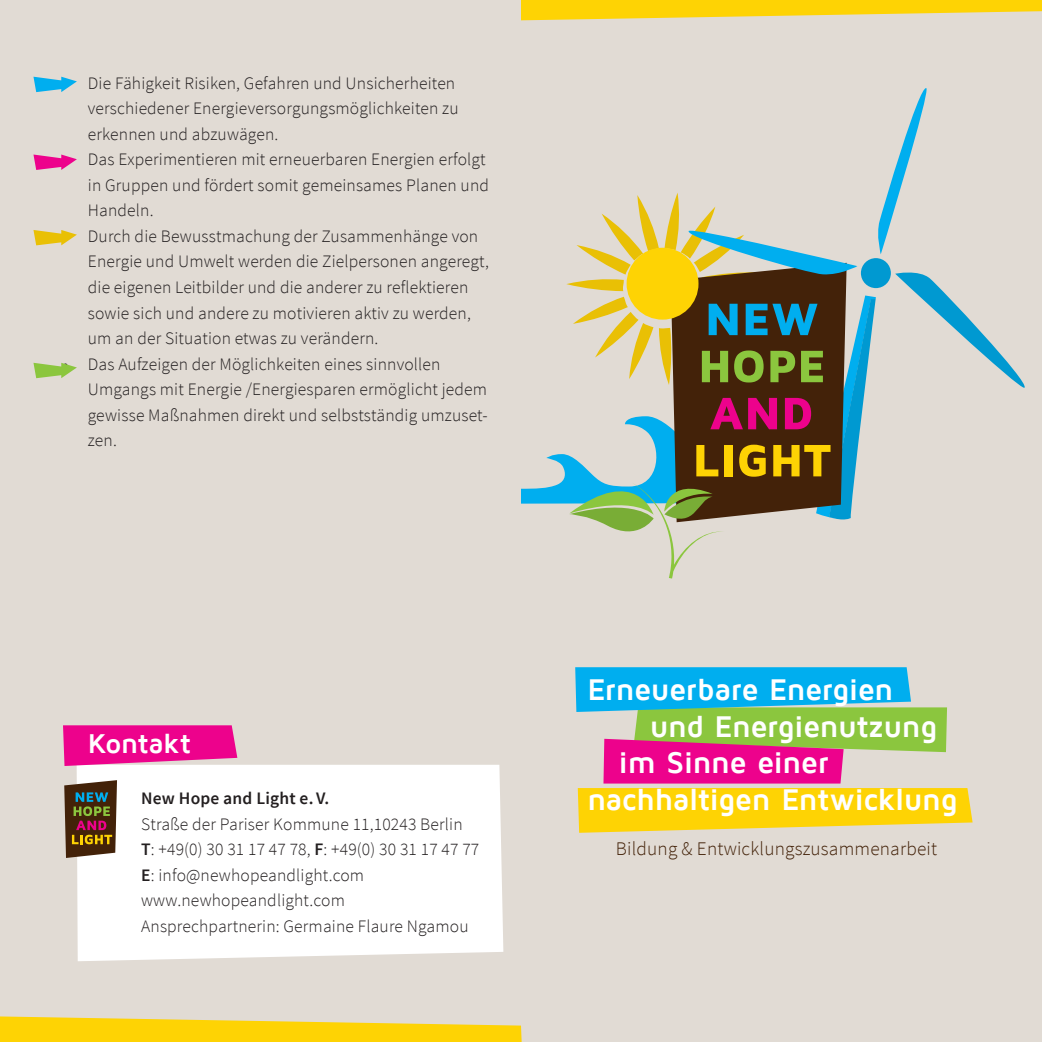
<style>
.page{position:relative;width:1042px;height:1042px;background:#e1dbd4}
.page>*{position:absolute;margin:0;border:0;box-sizing:border-box;transform-origin:0 0}
.t1{font:700 30.8px "Maven Pro";letter-spacing:-.015em;color:#fff}
.t2{font:700 28px "Maven Pro";letter-spacing:-.015em;color:#fff}
.t3{font:300 19.25px "Source Sans Pro";letter-spacing:.01em;color:#432209}
.t4{font:300 17.5px/25.6px "Source Sans Pro";letter-spacing:.01em;color:#231f20}
.t5{font:600 17.5px "Source Sans Pro";letter-spacing:.01em;color:#231f20}
.s1{font-weight:600}
</style>
<div class="page">
<svg style="left:521px;top:88px;width:504px;height:490px"></svg>
<svg style="left:575px;top:667px;width:397px;height:166px"></svg>
<svg style="left:521px;top:0;width:521px;height:20px"></svg>
<svg style="left:0;top:1016px;width:522px;height:26px"></svg>
<div style="left:77px;top:765px;width:426px;height:196px;background:#fff"></div>
<svg style="left:64px;top:780px;width:53px;height:78px"></svg>
<svg style="left:63px;top:725px;width:174px;height:41px"></svg>
<svg style="left:33px;top:230px;width:44px;height:15px"></svg>
<svg style="left:33px;top:154px;width:44px;height:16px"></svg>
<svg style="left:33px;top:77px;width:44px;height:15px"></svg>
<svg style="left:33px;top:363px;width:44px;height:15px"></svg>
<p class="t4" style="left:88px;top:70px;width:372px;text-indent:-25px">• Die Fähigkeit Risiken, Gefahren und Unsicherheiten verschiedener Energieversorgungsmöglichkeiten zu erkennen und abzuwägen.</p>
<p class="t4" style="left:88px;top:147px;width:403px;text-indent:-25px">• Das Experimentieren mit erneuerbaren Energien erfolgt in Gruppen und fördert somit gemeinsames Planen und<br>Handeln.</p>
<p class="t4" style="left:88px;top:223px;width:402px;text-indent:-25px">• Durch die Bewusstmachung der Zusammenhänge von Energie und Umwelt werden die Zielpersonen angeregt, die eigenen Leitbilder und die anderer zu reflektieren sowie sich und andere zu motivieren aktiv zu werden, um an der Situation etwas zu verändern.</p>
<p class="t4" style="left:88px;top:351px;width:401px;text-indent:-25px">• Das Aufzeigen der Möglichkeiten eines sinnvollen Umgangs mit Energie /Energiesparen ermöglicht jedem gewisse Maßnahmen direkt und selbstständig umzuset&shy;zen.</p>
<h2 class="t2" style="left:88px;top:729px;width:105px">Kontakt</h2>
<p class="t5" style="left:141px;top:787px;width:189px">New Hope and Light e. V.</p>
<p class="t4" style="left:141px;top:811px;width:340px">Straße der Pariser Kommune 11,10243 Berlin <span class="s1">T</span>: +49(0) 30 31 17 47 78, <span class="s1">F</span>: +49(0) 30 31 17 47 77<br><span class="s1">E</span>: info@newhopeandlight.com www.newhopeandlight.com Ansprechpartnerin: Germaine Flaure Ngamou</p>
<h1 class="t1" style="left:587px;top:673px;width:308px">Erneuerbare Energien</h1>
<h1 class="t1" style="left:650px;top:710px;width:289px">und Energienutzung</h1>
<h1 class="t1" style="left:618px;top:747px;width:212px">im Sinne einer</h1>
<h1 class="t1" style="left:587px;top:784px;width:372px">nachhaltigen Entwicklung</h1>
<p class="t3" style="left:616px;top:837px;width:323px">Bildung &amp; Entwicklungszusammenarbeit</p>
</div>
